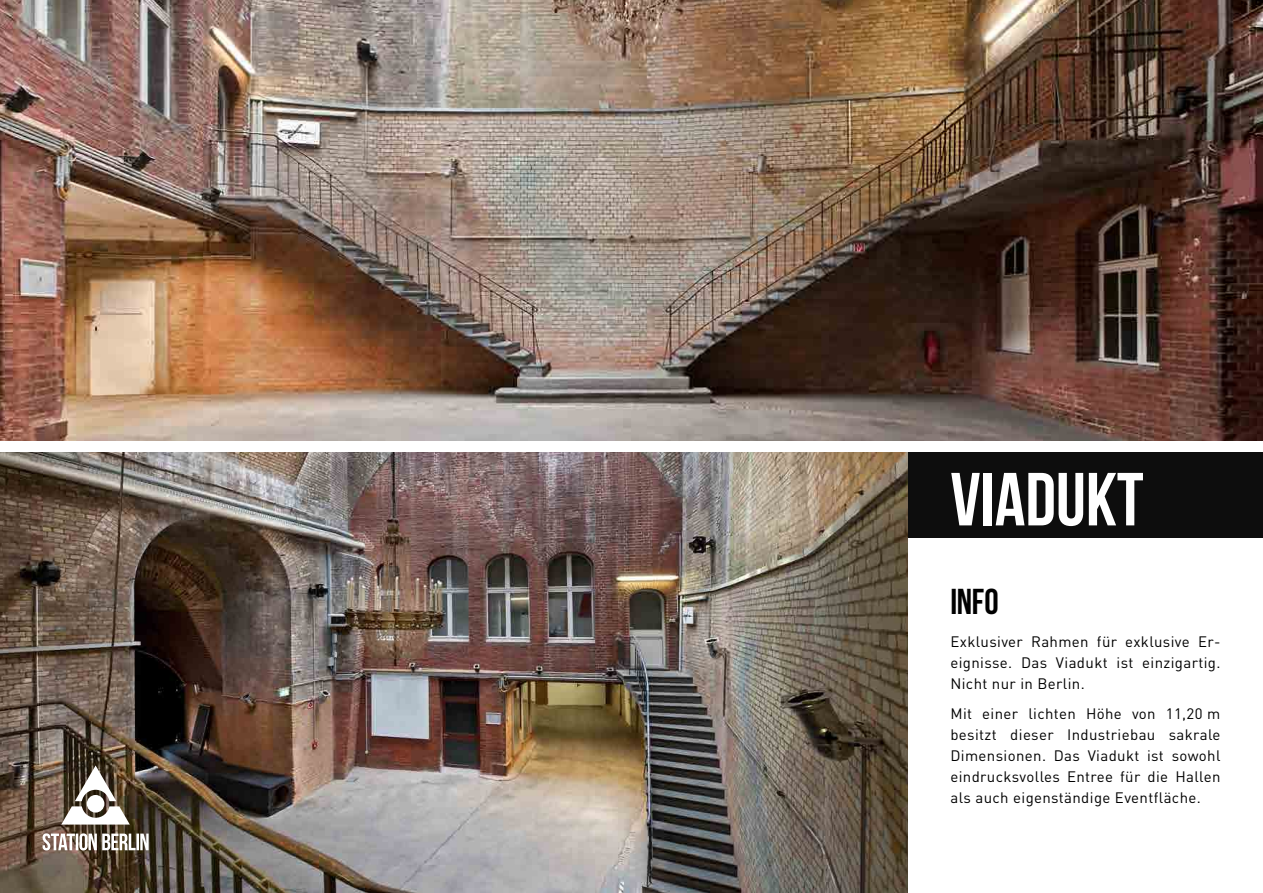
<style>
.page{position:relative;width:1263px;height:893px;background:#fff}
.page>*{position:absolute;margin:0;border:0;box-sizing:border-box;transform-origin:0 0}
.t1{font:75px "Bebas Neue";color:#fff}
.t2{font:36px "Bebas Neue";color:#000}
.t3{font:15px/21px "DIN Pro";letter-spacing:.025em;color:#000;text-align:justify}
</style>
<div class="page">
<img style="left:0;top:0;width:1263px;height:440px">
<img style="left:0;top:453px;width:908px;height:440px">
<div style="left:908px;top:453px;width:355px;height:85px;background:#0d0d0d"></div>
<svg style="left:43px;top:765px;width:106px;height:85px"></svg>
<h1 class="t1" style="left:950px;top:458px;width:195px">VIADUKT</h1>
<h2 class="t2" style="left:950px;top:581px;width:50px">INFO</h2>
<p class="t3" style="left:950px;top:631px;width:272px">Exklusiver Rahmen für exklusive Er&shy;eignisse. Das Viadukt ist einzigartig.<br>Nicht nur in Berlin.</p>
<p class="t3" style="left:950px;top:702px;width:272px">Mit einer lichten Höhe von 11,20 m besitzt dieser Industriebau sakrale Dimensionen. Das Viadukt ist sowohl eindrucksvolles Entree für die Hallen als auch eigenständige Eventfläche.</p>
</div>
